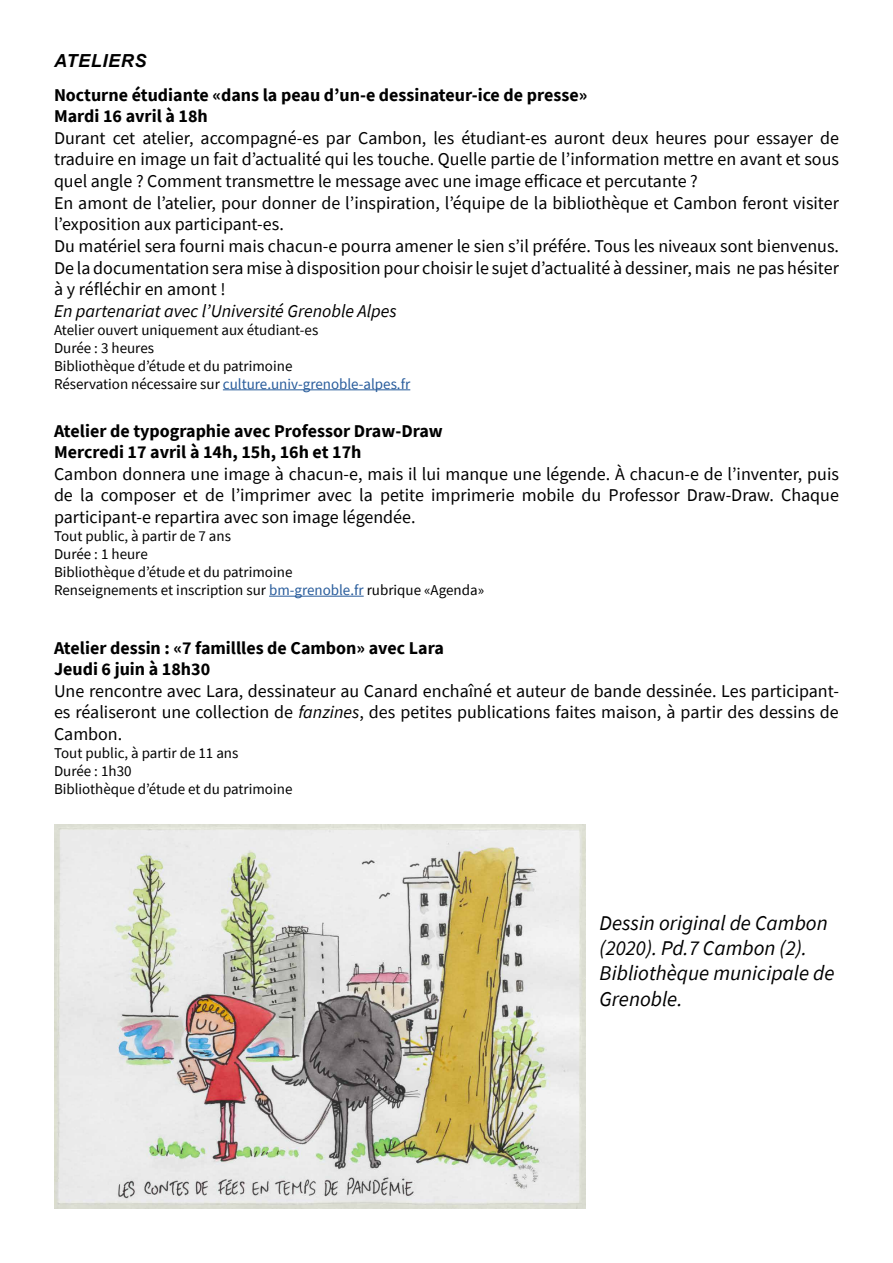
<style>
.page{position:relative;width:893px;height:1263px;background:#fff}
.page>*{position:absolute;margin:0;border:0;box-sizing:border-box;transform-origin:0 0}
.t1{font:italic 21px/25.2px "Source Sans Pro";color:#000}
.t2{font:18px/21.6px "Source Sans Pro";color:#000;text-align:justify}
.t3{font:700 18px/21.6px "Source Sans Pro";color:#000}
.t4{font:italic 18px "Source Sans Pro";color:#000}
.t5{font:italic 700 18px "Arial";letter-spacing:.035em;color:#000}
.t6{font:15px/18px "Source Sans Pro";color:#000}
.s1{color:#275b9b}
.s2{font-style:italic}
</style>
<div class="page">
<hr style="left:223px;top:389px;width:187px;height:1px;background:#275b9b">
<hr style="left:269px;top:596px;width:95px;height:1px;background:#275b9b">
<img style="left:54px;top:825px;width:531px;height:384px">
<p class="t5" style="left:54px;top:49px;width:94px">ATELIERS</p>
<p class="t3" style="left:54px;top:84px;width:535px">Nocturne étudiante «dans la peau d’un-e dessinateur-ice de presse»<br>Mardi 16 avril à 18h</p>
<p class="t2" style="left:54px;top:127px;width:786px;text-align:left">Durant cet atelier, accompagné-es par Cambon, les étudiant-es auront deux heures pour essayer de traduire en image un fait d’actualité qui les touche. Quelle partie de l’information mettre en avant et sous quel angle ? Comment transmettre le message avec une image efficace et percutante ?<br>En amont de l’atelier, pour donner de l’inspiration, l’équipe de la bibliothèque et Cambon feront visiter l’exposition aux participant-es.<br>Du matériel sera fourni mais chacun-e pourra amener le sien s’il préfére. Tous les niveaux sont bienvenus.<br>De la documentation sera mise à disposition pour choisir le sujet d’actualité à dessiner, mais ne pas hésiter à y réfléchir en amont !</p>
<p class="t4" style="left:54px;top:299px;width:344px">En partenariat avec l’Université Grenoble Alpes</p>
<p class="t6" style="left:54px;top:321px;width:358px">Atelier ouvert uniquement aux étudiant-es<br>Durée : 3 heures<br>Bibliothèque d’étude et du patrimoine<br>Réservation nécessaire sur <span class="s1">culture.univ-grenoble-alpes.fr</span></p>
<p class="t3" style="left:54px;top:420px;width:390px">Atelier de typographie avec Professor Draw-Draw<br>Mercredi 17 avril à 14h, 15h, 16h et 17h</p>
<p class="t2" style="left:54px;top:463px;width:786px">Cambon donnera une image à chacun-e, mais il lui manque une légende. À chacun-e de l’inventer, puis de la composer et de l’imprimer avec la petite imprimerie mobile du Professor Draw-Draw. Chaque participant-e repartira avec son image légendée.</p>
<p class="t6" style="left:54px;top:527px;width:432px">Tout public, à partir de 7 ans<br>Durée : 1 heure<br>Bibliothèque d’étude et du patrimoine<br>Renseignements et inscription sur <span class="s1">bm-grenoble.fr</span> rubrique «Agenda»</p>
<p class="t3" style="left:54px;top:636px;width:391px">Atelier dessin : «7 famillles de Cambon» avec Lara<br>Jeudi 6 juin à 18h30</p>
<p class="t2" style="left:54px;top:680px;width:786px">Une rencontre avec Lara, dessinateur au Canard enchaîné et auteur de bande dessinée. Les participant&shy;es réaliseront une collection de <span class="s2">fanzines</span>, des petites publications faites maison, à partir des dessins de Cambon.</p>
<p class="t6" style="left:54px;top:744px;width:240px">Tout public, à partir de 11 ans<br>Durée : 1h30<br>Bibliothèque d’étude et du patrimoine</p>
<p class="t1" style="left:600px;top:910px;width:236px">Dessin original de Cambon (2020). Pd.7 Cambon (2).<br>Bibliothèque municipale de<br>Grenoble.</p>
</div>
